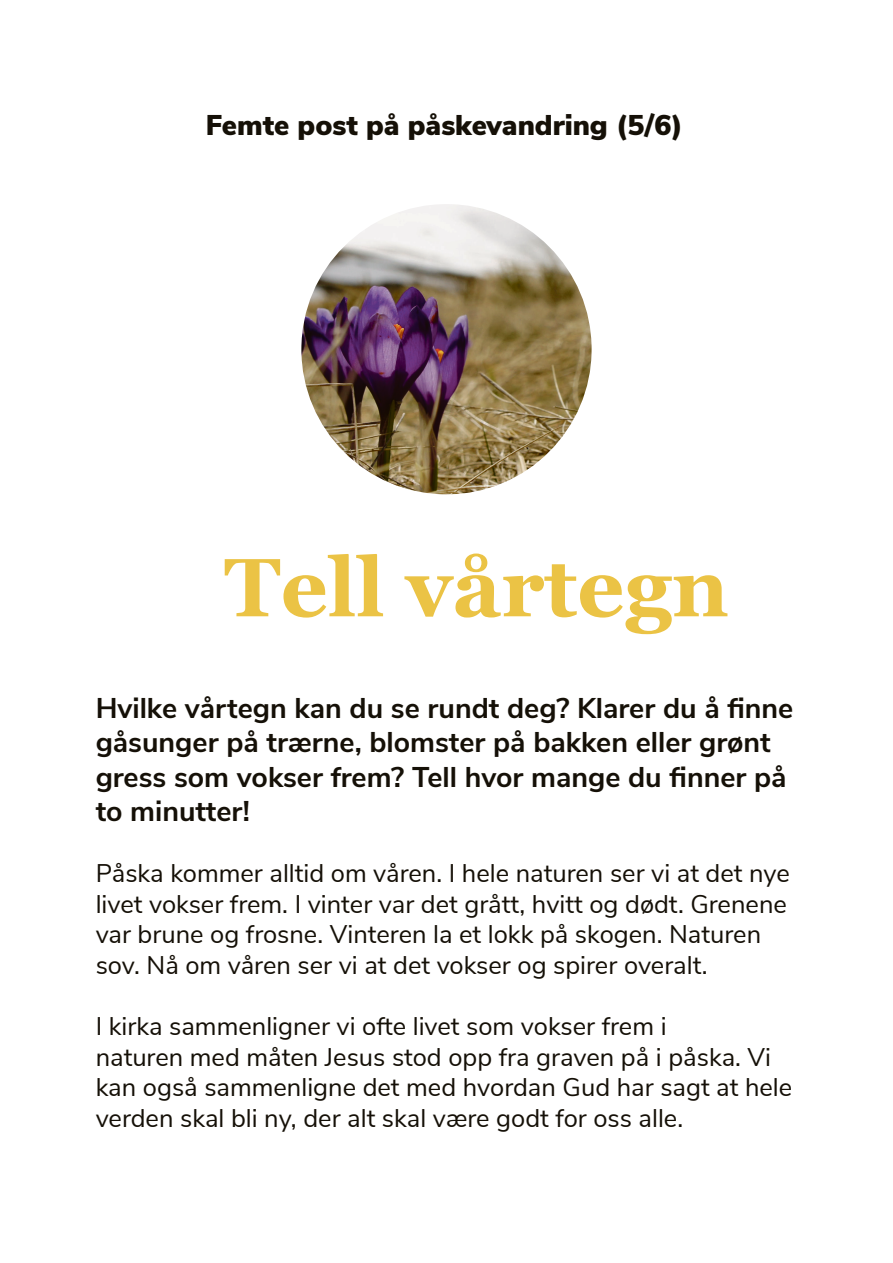
<style>
.page{position:relative;width:893px;height:1263px;background:#fff}
.page>*{position:absolute;margin:0;border:0;box-sizing:border-box;transform-origin:0 0}
.Tittel_stasjon{font:700 82.5px "Georgia";color:#ebc345}
.t1{font:700 28.5px/34.2px "Nunito Sans";color:#151007}
.t2{font:900 28.5px "Nunito Sans";color:#151007}
.t3{font:25.5px/30.6px "Nunito Sans";color:#151007}
</style>
<div class="page">
<img style="left:301px;top:204px;width:291px;height:290px;border-radius:145px">
<p class="t2" style="left:206px;top:104px;width:479px">Femte post på påskevandring (5/6)</p>
<p class="Tittel_stasjon" style="left:224px;top:535px;width:506px">Tell vårtegn</p>
<p class="t1" style="left:96px;top:690px;width:699px">Hvilke vårtegn kan du se rundt deg? Klarer du å finne gåsunger på trærne, blomster på bakken eller grønt gress som vokser frem? Tell hvor mange du finner på to minutter!</p>
<p class="t3" style="left:96px;top:856px;width:696px">Påska kommer alltid om våren. I hele naturen ser vi at det nye livet vokser frem. I vinter var det grått, hvitt og dødt. Grenene var brune og frosne. Vinteren la et lokk på skogen. Naturen sov. Nå om våren ser vi at det vokser og spirer overalt.</p>
<p class="t3" style="left:96px;top:1009px;width:572px">I kirka sammenligner vi ofte livet som vokser frem i</p>
<p class="t3" style="left:96px;top:1040px;width:698px">naturen med måten Jesus stod opp fra graven på i påska. Vi kan også sammenligne det med hvordan Gud har sagt at hele verden skal bli ny, der alt skal være godt for oss alle.</p>
</div>
